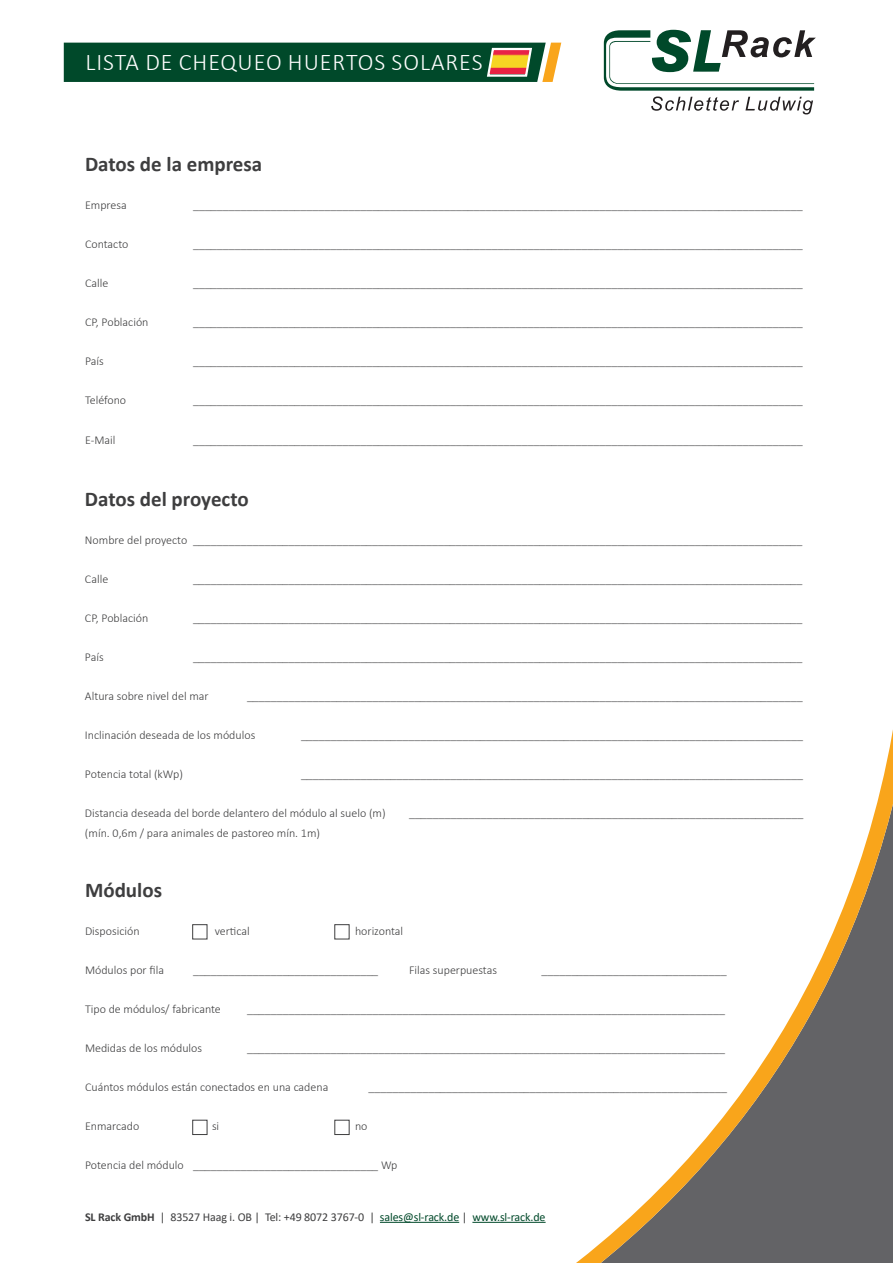
<style>
.page{position:relative;width:893px;height:1263px;background:#fff}
.page>*{position:absolute;margin:0;border:0;box-sizing:border-box;transform-origin:0 0}
.t1{font:300 24px "Calibri";letter-spacing:.04em;color:#fff}
.t2{font:700 21px "Calibri";color:#3e3e3f}
.t3{font:300 12px "Calibri";color:#3e3e3f}
.t4{font:12px "Calibri";letter-spacing:-.01em;color:#3e3e3f}
.s1{font-weight:700}
.s2{color:#00492a}
</style>
<div class="page">
<svg style="left:576px;top:730px;width:317px;height:533px"></svg>
<svg style="left:604px;top:30px;width:212px;height:84px"></svg>
<hr style="left:380px;top:1222px;width:79px;height:1px;background:#00492a">
<hr style="left:472px;top:1222px;width:74px;height:1px;background:#00492a">
<svg style="left:64px;top:43px;width:497px;height:39px;background:#185331"></svg>
<div style="left:192px;top:924px;width:15px;height:15px;border:1px solid #3e3e3f"></div>
<div style="left:192px;top:1120px;width:15px;height:15px;border:1px solid #3e3e3f"></div>
<div style="left:334px;top:924px;width:15px;height:15px;border:1px solid #3e3e3f"></div>
<div style="left:335px;top:1120px;width:14px;height:15px;border:1px solid #3e3e3f"></div>
<h1 class="t1" style="left:86px;top:47px;width:399px">LISTA DE CHEQUEO HUERTOS SOLARES</h1>
<h2 class="t2" style="left:85px;top:149px;width:179px">Datos de la empresa</h2>
<p class="t3" style="left:85px;top:197px;width:43px">Empresa</p>
<p class="t3" style="left:193px;top:197px;width:611px">______________________________________________________________________________________________________</p>
<p class="t3" style="left:85px;top:236px;width:45px">Contacto</p>
<p class="t3" style="left:193px;top:236px;width:611px">______________________________________________________________________________________________________</p>
<p class="t3" style="left:85px;top:275px;width:25px">Calle</p>
<p class="t3" style="left:193px;top:275px;width:611px">______________________________________________________________________________________________________</p>
<p class="t3" style="left:85px;top:314px;width:65px">CP, Población</p>
<p class="t3" style="left:193px;top:314px;width:611px">______________________________________________________________________________________________________</p>
<p class="t3" style="left:85px;top:353px;width:20px">País</p>
<p class="t3" style="left:193px;top:353px;width:611px">______________________________________________________________________________________________________</p>
<p class="t3" style="left:85px;top:392px;width:43px">Teléfono</p>
<p class="t3" style="left:193px;top:392px;width:611px">______________________________________________________________________________________________________</p>
<p class="t3" style="left:85px;top:433px;width:32px">E-Mail</p>
<p class="t3" style="left:193px;top:433px;width:611px">______________________________________________________________________________________________________</p>
<h2 class="t2" style="left:85px;top:484px;width:165px">Datos del proyecto</h2>
<p class="t3" style="left:85px;top:533px;width:719px">Nombre del proyecto ______________________________________________________________________________________________________</p>
<p class="t3" style="left:85px;top:572px;width:25px">Calle</p>
<p class="t3" style="left:193px;top:572px;width:611px">______________________________________________________________________________________________________</p>
<p class="t3" style="left:85px;top:611px;width:65px">CP, Población</p>
<p class="t3" style="left:193px;top:611px;width:611px">______________________________________________________________________________________________________</p>
<p class="t3" style="left:85px;top:650px;width:20px">País</p>
<p class="t3" style="left:193px;top:650px;width:611px">______________________________________________________________________________________________________</p>
<p class="t3" style="left:85px;top:689px;width:125px">Altura sobre nivel del mar</p>
<p class="t3" style="left:247px;top:689px;width:557px">_____________________________________________________________________________________________</p>
<p class="t3" style="left:85px;top:728px;width:172px">Inclinación deseada de los módulos</p>
<p class="t3" style="left:301px;top:728px;width:503px">____________________________________________________________________________________</p>
<p class="t3" style="left:85px;top:767px;width:99px">Potencia total (kWp)</p>
<p class="t3" style="left:301px;top:767px;width:503px">____________________________________________________________________________________</p>
<p class="t3" style="left:85px;top:806px;width:302px">Distancia deseada del borde delantero del módulo al suelo (m)</p>
<p class="t3" style="left:409px;top:806px;width:396px">__________________________________________________________________</p>
<p class="t3" style="left:85px;top:825px;width:237px">(mín. 0,6m / para animales de pastoreo mín. 1m)</p>
<h2 class="t2" style="left:85px;top:875px;width:79px">Módulos</h2>
<p class="t3" style="left:85px;top:923px;width:56px">Disposición</p>
<p class="t3" style="left:215px;top:923px;width:37px">vertical</p>
<p class="t3" style="left:355px;top:923px;width:50px">horizontal</p>
<p class="t3" style="left:85px;top:962px;width:80px">Módulos por fila</p>
<p class="t3" style="left:193px;top:962px;width:187px">_______________________________</p>
<p class="t3" style="left:409px;top:962px;width:89px">Filas superpuestas</p>
<p class="t3" style="left:541px;top:962px;width:187px">_______________________________</p>
<p class="t3" style="left:85px;top:1001px;width:137px">Tipo de módulos/ fabricante</p>
<p class="t3" style="left:247px;top:1001px;width:480px">________________________________________________________________________________</p>
<p class="t3" style="left:85px;top:1040px;width:119px">Medidas de los módulos</p>
<p class="t3" style="left:247px;top:1040px;width:480px">________________________________________________________________________________</p>
<p class="t3" style="left:85px;top:1079px;width:245px">Cuántos módulos están conectados en una cadena</p>
<p class="t3" style="left:369px;top:1079px;width:360px">____________________________________________________________</p>
<p class="t3" style="left:85px;top:1118px;width:56px">Enmarcado</p>
<p class="t3" style="left:212px;top:1118px;width:9px">si</p>
<p class="t3" style="left:355px;top:1118px;width:14px">no</p>
<p class="t3" style="left:85px;top:1157px;width:314px">Potencia del módulo _______________________________ Wp</p>
<p class="t4" style="left:85px;top:1208px;width:462px"><span class="s1">SL Rack GmbH</span> | 83527 Haag i. OB | Tel: +49 8072 3767-0 | <span class="s2">sales@sl-rack.de</span> | <span class="s2">www.sl-rack.de</span></p>
</div>
